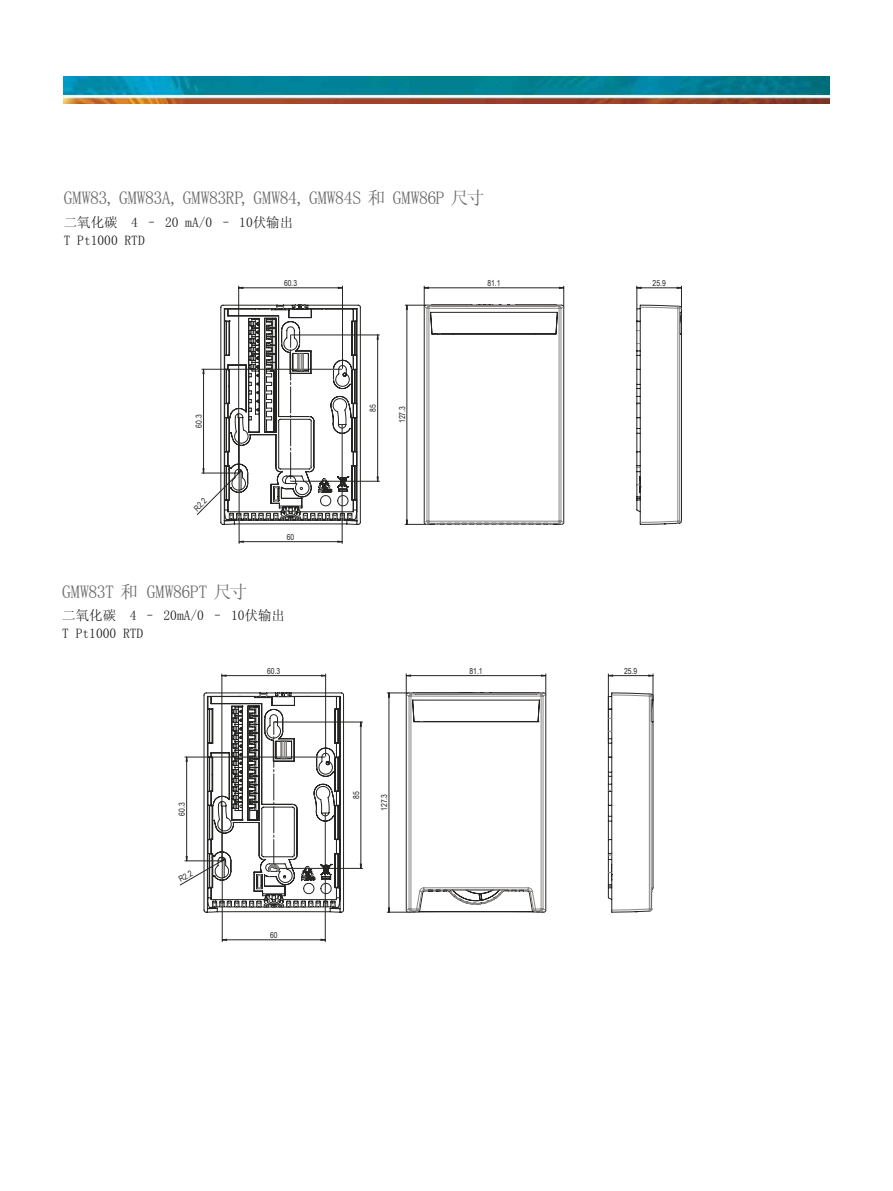
<style>
.page{position:relative;width:893px;height:1191px;background:#fff}
.page>*{position:absolute;margin:0;border:0;box-sizing:border-box;transform-origin:0 0}
.t1{font:18px "Sim Sun";letter-spacing:-.03em;color:#686867}
.t2{font:13.5px/18px "Sim Sun";color:#151616}
.t3{font:8.25px "Arial Narrow";color:#252523}
</style>
<div class="page">
<img style="left:64px;top:77px;width:765px;height:27px">
<hr style="left:608px;top:674px;width:1px;height:68px;background:#252523">
<hr style="left:653px;top:674px;width:1px;height:47px;background:#252523">
<hr style="left:222px;top:806px;width:1px;height:135px;background:#252523">
<hr style="left:325px;top:813px;width:1px;height:128px;background:#252523">
<svg style="left:222px;top:675px;width:431px;height:265px"></svg>
<svg style="left:344px;top:693px;width:43px;height:219px"></svg>
<svg style="left:360px;top:721px;width:2px;height:147px"></svg>
<svg style="left:387px;top:674px;width:159px;height:239px"></svg>
<svg style="left:608px;top:692px;width:45px;height:220px"></svg>
<svg style="left:180px;top:692px;width:164px;height:220px"></svg>
<hr style="left:239px;top:418px;width:1px;height:125px;background:#252523">
<hr style="left:342px;top:425px;width:1px;height:118px;background:#252523">
<hr style="left:238px;top:286px;width:1px;height:186px;background:#252523">
<hr style="left:342px;top:286px;width:1px;height:82px;background:#252523">
<svg style="left:239px;top:287px;width:326px;height:255px"></svg>
<svg style="left:361px;top:305px;width:44px;height:219px"></svg>
<svg style="left:377px;top:334px;width:2px;height:147px"></svg>
<svg style="left:405px;top:286px;width:159px;height:239px"></svg>
<svg style="left:636px;top:286px;width:46px;height:239px"></svg>
<svg style="left:197px;top:304px;width:164px;height:221px"></svg>
<p class="t1" style="left:64px;top:189px;width:422px">GMW83, GMW83A, GMW83RP, GMW84, GMW84S 和 GMW86P 尺寸</p>
<p class="t2" style="left:64px;top:213px;width:231px">二氧化碳 4 – 20 mA/0 – 10伏输出<br>T Pt1000 RTD</p>
<p class="t3" style="left:193px;top:428px;width:15px;rotate:-90deg">60.3</p>
<p class="t3" style="left:191px;top:505px;width:16px;rotate:-45deg">R2.2</p>
<p class="t3" style="left:284px;top:277px;width:15px">60.3</p>
<p class="t3" style="left:287px;top:531px;width:9px">60</p>
<p class="t1" style="left:62px;top:582px;width:187px">GMW83T 和 GMW86PT 尺寸</p>
<p class="t2" style="left:62px;top:606px;width:224px">二氧化碳 4 – 20mA/0 – 10伏输出<br>T Pt1000 RTD</p>
<p class="t3" style="left:367px;top:412px;width:9px;rotate:-90deg">85</p>
<p class="t3" style="left:396px;top:423px;width:18px;rotate:-90deg">127.3</p>
<p class="t3" style="left:487px;top:277px;width:15px">81.1</p>
<p class="t3" style="left:653px;top:277px;width:15px">25.9</p>
<p class="t3" style="left:176px;top:815px;width:15px;rotate:-90deg">60.3</p>
<p class="t3" style="left:176px;top:874px;width:16px;rotate:-30deg">R2.2</p>
<p class="t3" style="left:267px;top:665px;width:15px">60.3</p>
<p class="t3" style="left:469px;top:665px;width:15px">81.1</p>
<p class="t3" style="left:624px;top:665px;width:15px">25.9</p>
<p class="t3" style="left:270px;top:929px;width:9px">60</p>
<p class="t3" style="left:350px;top:799px;width:9px;rotate:-90deg">85</p>
<p class="t3" style="left:378px;top:811px;width:18px;rotate:-90deg">127.3</p>
</div>
